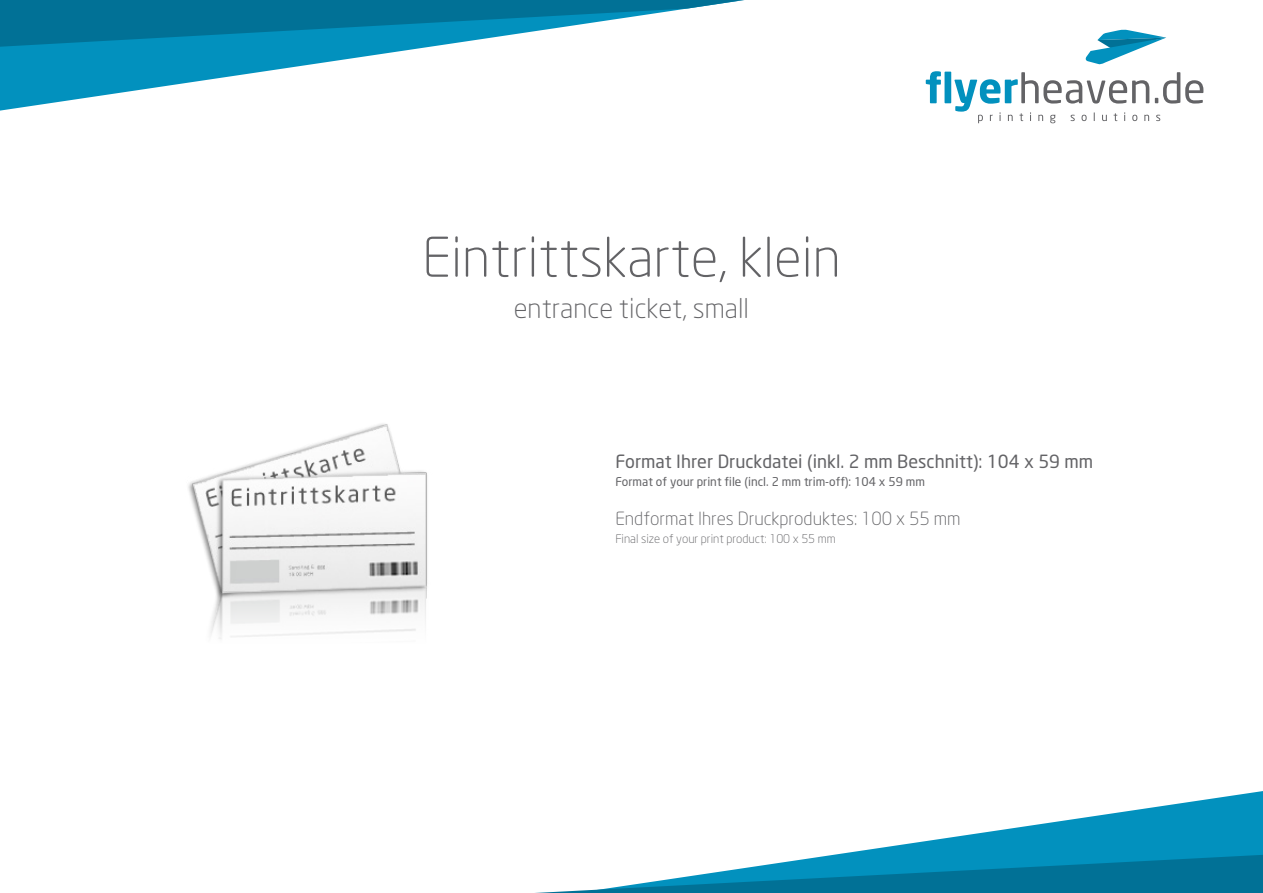
<style>
.page{position:relative;width:1263px;height:893px;background:#fff}
.page>*{position:absolute;margin:0;border:0;box-sizing:border-box;transform-origin:0 0}
.t1{font:300 54px "Neo Sans";color:#636366}
.t2{font:300 27px "Neo Sans";color:#636366}
.t3{font:18px "Neo Sans";color:#636366}
.t4{font:300 18px "Neo Sans";color:#636366}
.t5{font:12px "Neo Sans";color:#636366}
.t6{font:300 12px "Neo Sans";color:#636366}
</style>
<div class="page">
<svg style="left:0;top:47px;width:428px;height:64px"></svg>
<svg style="left:0;top:0;width:744px;height:47px"></svg>
<svg style="left:833px;top:791px;width:430px;height:64px"></svg>
<svg style="left:535px;top:855px;width:728px;height:38px"></svg>
<svg style="left:1085px;top:29px;width:81px;height:35px"></svg>
<svg style="left:1156px;top:115px;width:4px;height:6px"></svg>
<svg style="left:1155px;top:72px;width:48px;height:32px"></svg>
<svg style="left:926px;top:71px;width:15px;height:32px"></svg>
<div style="left:944px;top:72px;width:7px;height:31px;background:#0291be"></div>
<svg style="left:954px;top:72px;width:195px;height:51px"></svg>
<img style="left:188px;top:424px;width:239px;height:215px">
<h1 class="t1" style="left:422px;top:225px;width:420px">Eintrittskarte, klein</h1>
<h2 class="t2" style="left:514px;top:292px;width:237px">entrance ticket, small</h2>
<p class="t3" style="left:615px;top:450px;width:479px">Format Ihrer Druckdatei (inkl. 2 mm Beschnitt): 104 x 59 mm</p>
<p class="t5" style="left:615px;top:474px;width:311px">Format of your print file (incl. 2 mm trim-off): 104 x 59 mm</p>
<p class="t4" style="left:615px;top:507px;width:347px">Endformat Ihres Druckproduktes: 100 x 55 mm</p>
<p class="t6" style="left:615px;top:531px;width:222px">Final size of your print product: 100 x 55 mm</p>
</div>
